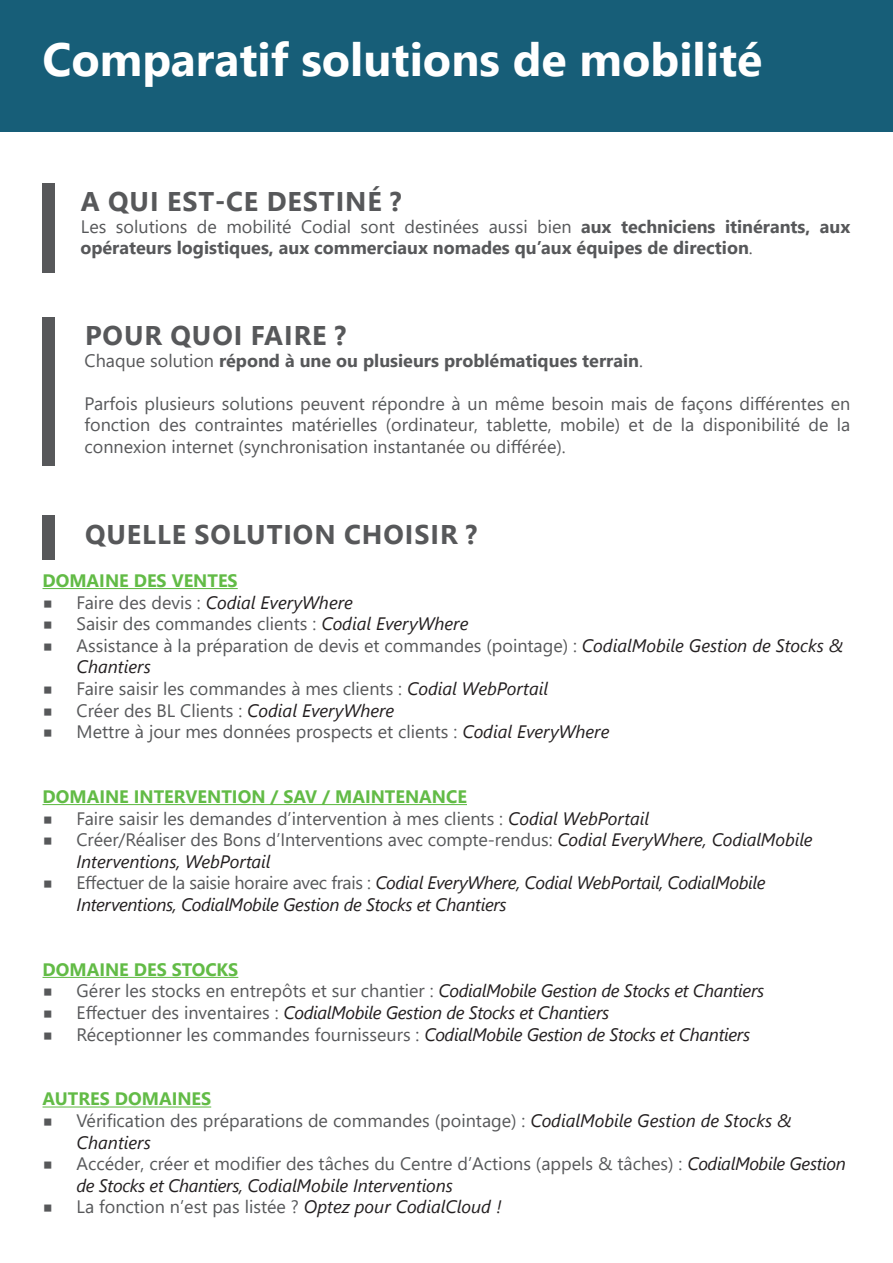
<style>
.page{position:relative;width:893px;height:1263px;background:#fff}
.page>*{position:absolute;margin:0;border:0;box-sizing:border-box;transform-origin:0 0}
.t1{font:700 46.5px "Segoe UI";color:#fff}
.t2{font:700 27px "Segoe UI";letter-spacing:.035em;color:#57585a}
.t3{font:18px/21.6px "Segoe UI";color:#57585a}
.t4{font:italic 18px/21.6px "Segoe UI";letter-spacing:-.02em;color:#231f20}
.t5{font:700 18px/21.6px "Segoe UI";color:#57585a}
.t6{font:700 18px "Segoe UI";color:#62bb46}
.t7{font:italic 18px "Segoe UI";color:#231f20}
.s1{font-weight:400}
.s2{font-family:"Montserrat";font-style:normal;color:#57585a}
.s3{font-style:normal;color:#57585a}
.s4{font-family:"Montserrat"}
.s5{font-style:italic;color:#231f20}
</style>
<div class="page">
<div style="left:0;top:0;width:893px;height:132px;background:#175e78"></div>
<hr style="left:43px;top:588px;width:195px;height:1px;background:#62bb46">
<hr style="left:43px;top:804px;width:424px;height:1px;background:#62bb46">
<hr style="left:43px;top:977px;width:195px;height:1px;background:#62bb46">
<hr style="left:43px;top:1106px;width:168px;height:1px;background:#62bb46">
<div style="left:43px;top:183px;width:12px;height:89px;background:#57585a"></div>
<div style="left:43px;top:317px;width:12px;height:148px;background:#57585a"></div>
<div style="left:43px;top:516px;width:12px;height:44px;background:#57585a"></div>
<h1 class="t1" style="left:43px;top:16px;width:721px">Comparatif solutions de mobilité</h1>
<h2 class="t2" style="left:81px;top:176px;width:322px">A QUI EST-CE DESTINÉ ?</h2>
<p class="t5" style="left:80px;top:214px;width:772px"><span class="s1">Les solutions de mobilité Codial sont destinées aussi bien</span> aux techniciens itinérants, aux opérateurs logistiques, aux commerciaux nomades qu’aux équipes de direction<span class="s1">.</span></p>
<h2 class="t2" style="left:85px;top:310px;width:263px">POUR QUOI FAIRE ?</h2>
<p class="t5" style="left:85px;top:348px;width:560px"><span class="s1">Chaque solution</span> répond à une ou plusieurs problématiques terrain<span class="s1">.</span></p>
<p class="t3" style="left:85px;top:391px;width:767px;text-align:justify">Parfois plusieurs solutions peuvent répondre à un même besoin mais de façons différentes en fonction des contraintes matérielles (ordinateur, tablette, mobile) et de la disponibilité de la connexion internet (synchronisation instantanée ou différée).</p>
<h2 class="t2" style="left:85px;top:509px;width:394px">QUELLE SOLUTION CHOISIR ?</h2>
<p class="t6" style="left:43px;top:564px;width:197px">DOMAINE DES VENTES</p>
<p class="t7" style="left:43px;top:585px;width:312px"><span class="s2">■</span> <span class="s3">Faire des devis :</span> Codial EveryWhere</p>
<p class="t3" style="left:43px;top:611px;width:427px"><span class="s4">■</span> Saisir des commandes clients : <span class="s5">Codial EveryWhere</span></p>
<p class="t3" style="left:77px;top:633px;width:768px;text-indent:-34px"><span class="s4">■</span> Assistance à la préparation de devis et commandes (pointage) : <span class="s5">CodialMobile Gestion de Stocks &amp;<br>Chantiers</span></p>
<p class="t3" style="left:43px;top:676px;width:507px"><span class="s4">■</span> Faire saisir les commandes à mes clients : <span class="s5">Codial WebPortail</span></p>
<p class="t3" style="left:43px;top:698px;width:353px"><span class="s4">■</span> Créer des BL Clients : <span class="s5">Codial EveryWhere</span></p>
<p class="t3" style="left:43px;top:719px;width:568px"><span class="s4">■</span> Mettre à jour mes données prospects et clients : <span class="s5">Codial EveryWhere</span></p>
<p class="t6" style="left:43px;top:780px;width:426px">DOMAINE INTERVENTION / SAV / MAINTENANCE</p>
<p class="t3" style="left:43px;top:806px;width:608px"><span class="s4">■</span> Faire saisir les demandes d’intervention à mes clients : <span class="s5">Codial WebPortail</span></p>
<p class="t3" style="left:77px;top:827px;width:738px;text-indent:-34px"><span class="s4">■</span> Créer/Réaliser des Bons d’Interventions avec compte-rendus: <span class="s5">Codial EveryWhere, CodialMobile<br>Interventions, WebPortail</span></p>
<p class="t4" style="left:77px;top:869px;width:690px;text-indent:-34px"><span class="s2">■</span> <span class="s3">Effectuer de la saisie horaire avec frais :</span> Codial EveryWhere, Codial WebPortail, CodialMobile<br>Interventions, CodialMobile Gestion de Stocks et Chantiers</p>
<p class="t6" style="left:43px;top:952px;width:197px">DOMAINE DES STOCKS</p>
<p class="t3" style="left:43px;top:979px;width:723px"><span class="s4">■</span> Gérer les stocks en entrepôts et sur chantier : <span class="s5">CodialMobile Gestion de Stocks et Chantiers</span></p>
<p class="t4" style="left:43px;top:999px;width:568px"><span class="s2">■</span> <span class="s3">Effectuer des inventaires :</span> CodialMobile Gestion de Stocks et Chantiers</p>
<p class="t4" style="left:43px;top:1020px;width:709px"><span class="s2">■</span> <span class="s3">Réceptionner les commandes fournisseurs :</span> CodialMobile Gestion de Stocks et Chantiers</p>
<p class="t6" style="left:43px;top:1082px;width:170px">AUTRES DOMAINES</p>
<p class="t3" style="left:77px;top:1108px;width:716px;text-indent:-34px"><span class="s4">■</span> Vérification des préparations de commandes (pointage) : <span class="s5">CodialMobile Gestion de Stocks &amp;<br>Chantiers</span></p>
<p class="t3" style="left:77px;top:1151px;width:771px;text-indent:-34px"><span class="s4">■</span> Accéder, créer et modifier des tâches du Centre d’Actions (appels &amp; tâches) : <span class="s5">CodialMobile Gestion de Stocks et Chantiers, CodialMobile Interventions</span></p>
<p class="t3" style="left:43px;top:1195px;width:461px"><span class="s4">■</span> La fonction n’est pas listée ? <span class="s5">Optez pour CodialCloud !</span></p>
</div>
